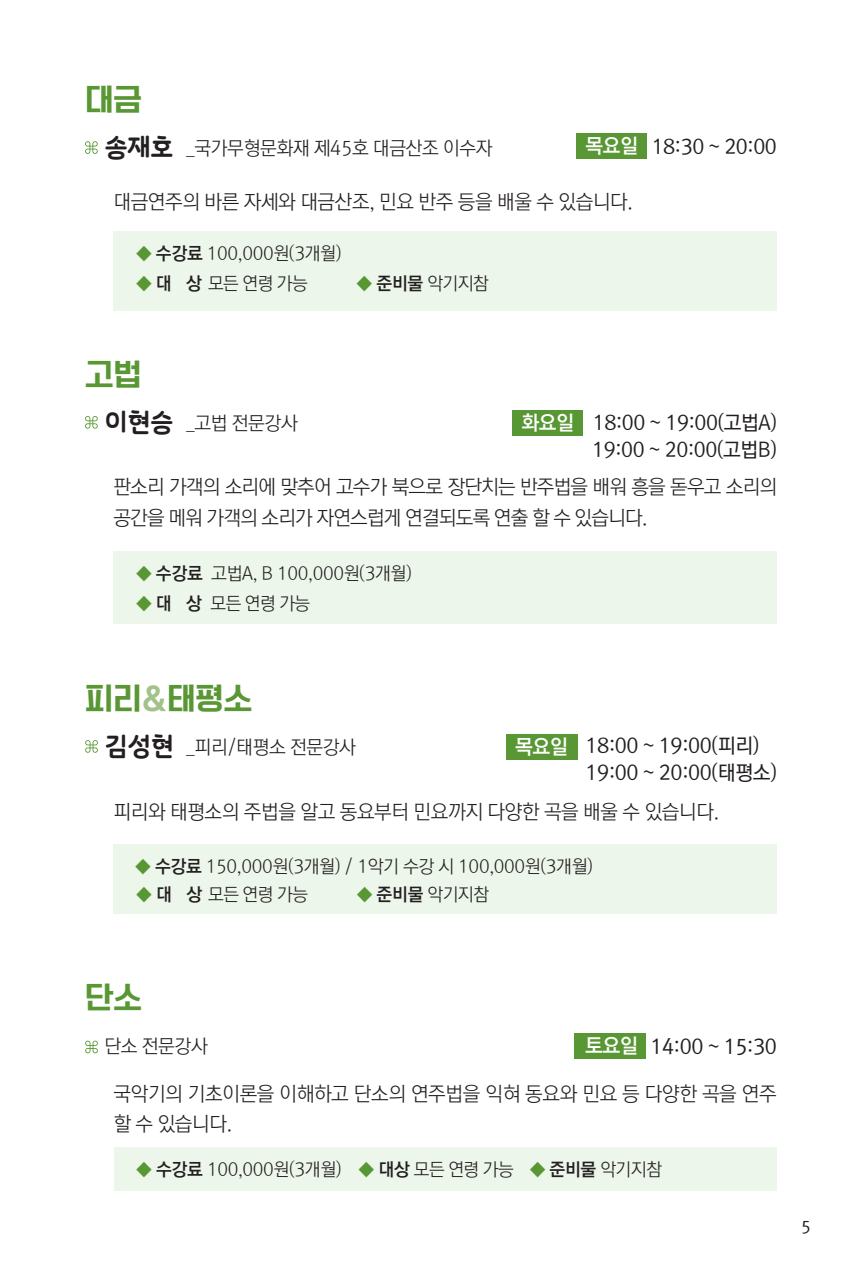
<style>
.page{position:relative;width:862px;height:1276px;background:#fff}
.page>*{position:absolute;margin:0;border:0;box-sizing:border-box;transform-origin:0 0}
.t1{font:29px "TT Omni Gothic H";color:#589733}
.t2{font:20.4px/27.2px "Rix M Go M";letter-spacing:-.02em;color:#231f20}
.t3{font:20.4px "Rix M Go B";color:#fff}
.t4{font:20.2px/26.8px "Rix M Go M";letter-spacing:-.02em;color:#231f20}
.t5{font:20.2px "Rix M Go B";color:#fff}
.t6{font:20px/30px "Rix M Go L";letter-spacing:-.02em;color:#231f20}
.t7{font:20px/30.4px "Rix M Go L";letter-spacing:-.04em;color:#231f20}
.t8{font:19px "Rix M Go L";letter-spacing:-.02em;color:#231f20}
.t9{font:18px "Rix M Go L";letter-spacing:-.02em;color:#231f20}
.t10{font:16px "Rix M Go M";color:#231f20}
.s1{font-family:"SD Tviceket";font-size:26px}
.s2{font-size:18px}
.s3{font-family:"Rix M Go B";color:#589733}
.s4{font-family:"Rix M Go B"}
.s5{font-family:"Rix M Go B";color:#fff}
.s6{color:#a3c28a}
</style>
<div class="page">
<div style="left:114px;top:231px;width:663px;height:80px;background:#ecf6eb"></div>
<svg style="left:85px;top:141px;width:13px;height:13px"></svg>
<div style="left:576px;top:133px;width:71px;height:25px;background:#589733"></div>
<div style="left:114px;top:551px;width:663px;height:72px;background:#ecf6eb"></div>
<svg style="left:85px;top:416px;width:13px;height:13px"></svg>
<div style="left:512px;top:411px;width:71px;height:25px;background:#589733"></div>
<div style="left:114px;top:844px;width:663px;height:70px;background:#ecf6eb"></div>
<svg style="left:85px;top:740px;width:13px;height:13px"></svg>
<div style="left:506px;top:734px;width:71px;height:25px;background:#589733"></div>
<div style="left:114px;top:1147px;width:662px;height:44px;background:#ecf6eb"></div>
<svg style="left:85px;top:1040px;width:13px;height:13px"></svg>
<div style="left:574px;top:1033px;width:72px;height:25px;background:#589733"></div>
<h1 class="t1" style="left:85px;top:85px;width:58px">대금</h1>
<p class="t8" style="left:104px;top:137px;width:390px"><span class="s1">송재호</span> <span class="s2">_</span>국가무형문화재 제45호 대금산조 이수자</p>
<p class="t6" style="left:113px;top:187px;width:521px">대금연주의 바른 자세와 대금산조, 민요 반주 등을 배울 수 있습니다.</p>
<p class="t9" style="left:136px;top:242px;width:207px"><span class="s3">◆</span> <span class="s4">수강료</span> 100,000원(3개월)</p>
<p class="t9" style="left:136px;top:272px;width:173px"><span class="s3">◆</span> <span class="s4">대 상</span> 모든 연령 가능</p>
<p class="t9" style="left:357px;top:272px;width:134px"><span class="s3">◆</span> <span class="s4">준비물</span> 악기지참</p>
<p class="t4" style="left:585px;top:134px;width:193px"><span class="s5">목요일</span> 18:30 ~ 20:00</p>
<h1 class="t1" style="left:85px;top:360px;width:58px">고법</h1>
<p class="t8" style="left:104px;top:411px;width:195px"><span class="s1">이현승</span> <span class="s2">_</span>고법 전문강사</p>
<p class="t5" style="left:521px;top:410px;width:54px">화요일</p>
<p class="t4" style="left:592px;top:410px;width:186px">18:00 ~ 19:00(고법A)<br>19:00 ~ 20:00(고법B)</p>
<p class="t7" style="left:113px;top:472px;width:665px">판소리 가객의 소리에 맞추어 고수가 북으로 장단치는 반주법을 배워 흥을 돋우고 소리의 공간을 메워 가객의 소리가 자연스럽게 연결되도록 연출 할 수 있습니다.</p>
<p class="t9" style="left:136px;top:562px;width:277px"><span class="s3">◆</span> <span class="s4">수강료</span> 고법A, B 100,000원(3개월)</p>
<p class="t9" style="left:136px;top:592px;width:176px"><span class="s3">◆</span> <span class="s4">대 상</span> 모든 연령 가능</p>
<h1 class="t1" style="left:85px;top:684px;width:169px">피리<span class="s6">&amp;</span>태평소</h1>
<p class="t8" style="left:104px;top:735px;width:253px"><span class="s1">김성현</span> <span class="s2">_</span>피리/태평소 전문강사</p>
<p class="t3" style="left:515px;top:733px;width:55px">목요일</p>
<p class="t2" style="left:585px;top:732px;width:193px">18:00 ~ 19:00(피리)<br>19:00 ~ 20:00(태평소)</p>
<p class="t6" style="left:114px;top:797px;width:607px">피리와 태평소의 주법을 알고 동요부터 민요까지 다양한 곡을 배울 수 있습니다.</p>
<p class="t9" style="left:135px;top:855px;width:459px"><span class="s3">◆</span> <span class="s4">수강료</span> 150,000원(3개월) / 1악기 수강 시 100,000원(3개월)</p>
<p class="t9" style="left:136px;top:883px;width:173px"><span class="s3">◆</span> <span class="s4">대 상</span> 모든 연령 가능</p>
<p class="t9" style="left:357px;top:883px;width:134px"><span class="s3">◆</span> <span class="s4">준비물</span> 악기지참</p>
<h1 class="t1" style="left:85px;top:983px;width:58px">단소</h1>
<p class="t8" style="left:104px;top:1034px;width:105px">단소 전문강사</p>
<p class="t6" style="left:114px;top:1079px;width:665px">국악기의 기초이론을 이해하고 단소의 연주법을 익혀 동요와 민요 등 다양한 곡을 연주 할 수 있습니다.</p>
<p class="t9" style="left:136px;top:1159px;width:527px"><span class="s3">◆</span> <span class="s4">수강료</span> 100,000원(3개월) <span class="s3">◆</span> <span class="s4">대상</span> 모든 연령 가능 <span class="s3">◆</span> <span class="s4">준비물</span> 악기지참</p>
<p class="t2" style="left:585px;top:1034px;width:193px"><span class="s5">토요일</span> 14:00 ~ 15:30</p>
<p class="t10" style="left:801px;top:1217px;width:11px">5</p>
</div>
